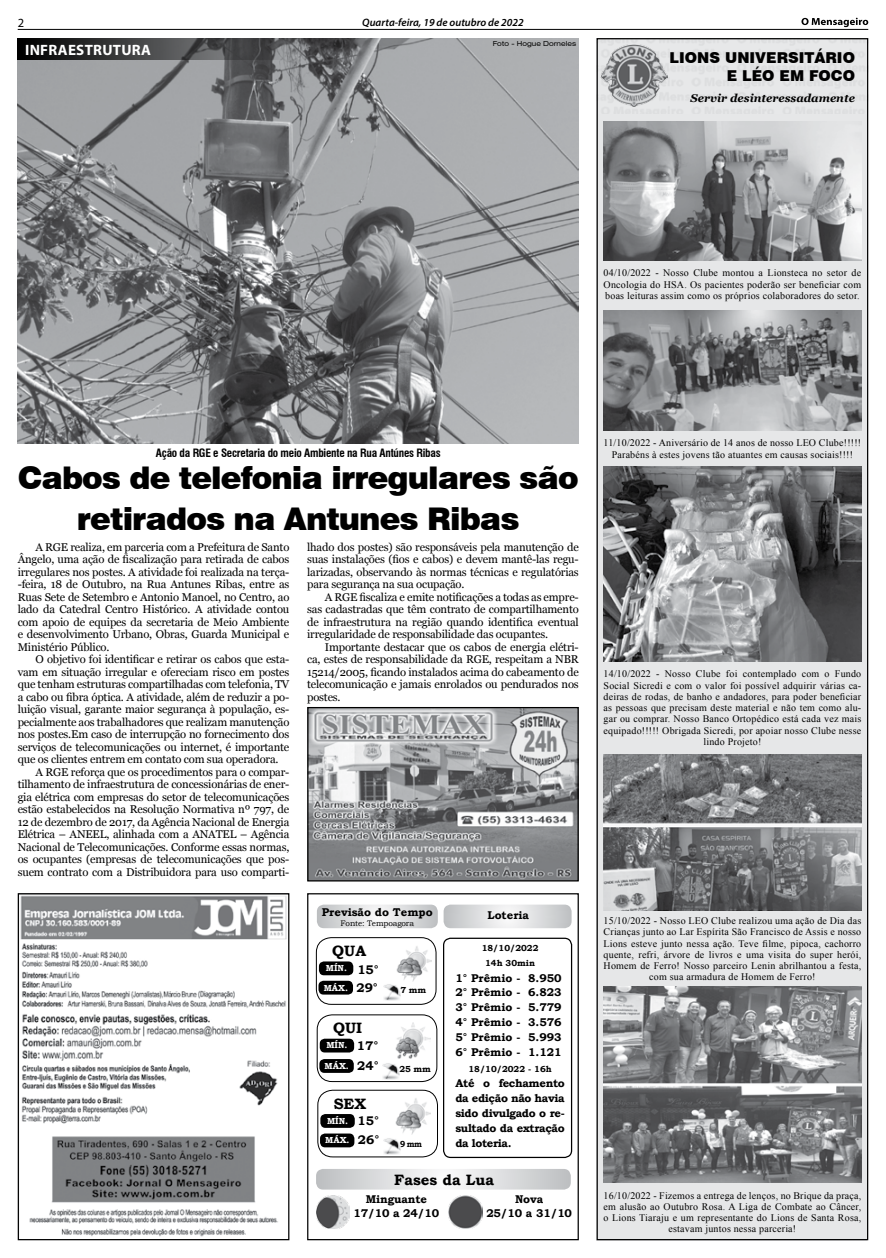
<style>
.page{position:relative;width:886px;height:1258px;background:#fff}
.page>*{position:absolute;margin:0;border:0;box-sizing:border-box;transform-origin:0 0}
.t1{font:900 31.25px/41.2px "Swiss 721 BT";letter-spacing:-.03em;color:#000;text-align:center}
.t2{font:900 15px/18px "Swiss 721 BT";color:#000;text-align:right}
.t3{font:700 15px "Bookman Old Style";color:#000}
.t4{font:700 15px "Myriad Pro";letter-spacing:.02em;color:#fff}
.t5{font:700 12.5px "Bookman Old Style";color:#000}
.t6{font:12.5px "Myriad Pro";color:#000}
.t7{font:11.25px/12.5px "Georgia";letter-spacing:-.015em;color:#000;text-align:justify}
.t8{font:700 11.25px/15px "Bookman Old Style";letter-spacing:-.01em;color:#000;text-align:justify}
.t9{font:700 condensed 11.25px "Swiss 721 BT";letter-spacing:-.02em;color:#000}
.t10{font:italic 700 11.25px "Georgia";color:#000}
.t11{font:italic 600 10.75px "Myriad Pro";color:#000}
.t12{font:10px/11.2px "Times New Roman";letter-spacing:.02em;color:#000;text-align:center}
.t13{font:700 8.75px/15px "Bookman Old Style";color:#000;text-align:center}
.t14{font:700 8.75px "Bookman Old Style";color:#fff}
.t15{font:700 8.75px "Bookman Old Style";color:#000;scale:.9 1}
.t16{font:8.12px "Bookman Old Style";letter-spacing:-.02em;color:#000}
.t17{font:expanded 6.88px "Swiss 721 BT";color:#000}
.s1{font-size:12.5px;color:#000}
</style>
<div class="page">
<svg style="left:801px;top:18px;width:67px;height:9px"></svg>
<hr style="left:18px;top:29px;width:850px;height:1px;background:#000">
<img style="left:20px;top:895px;width:267px;height:342px">
<div style="left:18px;top:893px;width:271px;height:347px;border:1px solid #000"></div>
<div style="left:307px;top:893px;width:272px;height:347px;border:1px solid #000"></div>
<div style="left:316px;top:937px;width:120px;height:68px;border:1px solid #000;border-radius:15px"></div>
<svg style="left:317px;top:905px;width:121px;height:23px"></svg>
<div style="left:443px;top:938px;width:129px;height:220px;border:1px solid #000;border-radius:7px"></div>
<svg style="left:444px;top:905px;width:127px;height:23px"></svg>
<svg style="left:316px;top:1169px;width:255px;height:20px"></svg>
<div style="left:317px;top:1014px;width:120px;height:68px;border:1px solid #000;border-radius:15px"></div>
<div style="left:317px;top:1090px;width:121px;height:67px;border:1px solid #000;border-radius:15px"></div>
<img style="left:384px;top:984px;width:16px;height:16px">
<img style="left:383px;top:1063px;width:17px;height:16px">
<img style="left:383px;top:1138px;width:17px;height:16px">
<div style="left:318px;top:981px;width:35px;height:13px;background:#000;border-radius:5px"></div>
<div style="left:319px;top:961px;width:34px;height:14px;background:#000;border-radius:5px"></div>
<div style="left:319px;top:1059px;width:35px;height:14px;background:#000;border-radius:5px"></div>
<div style="left:320px;top:1039px;width:34px;height:13px;background:#000;border-radius:5px"></div>
<div style="left:320px;top:1133px;width:34px;height:14px;background:#000;border-radius:5px"></div>
<div style="left:320px;top:1114px;width:35px;height:14px;background:#000;border-radius:5px"></div>
<img style="left:396px;top:946px;width:35px;height:35px">
<img style="left:395px;top:1098px;width:35px;height:36px">
<img style="left:395px;top:1022px;width:36px;height:36px">
<div style="left:596px;top:38px;width:271px;height:1202px;background:#e6e7e8"></div>
<img style="left:601px;top:44px;width:67px;height:62px">
<img style="left:603px;top:121px;width:258px;height:139px">
<img style="left:603px;top:311px;width:258px;height:119px">
<img style="left:603px;top:986px;width:258px;height:196px">
<img style="left:603px;top:754px;width:258px;height:156px">
<img style="left:603px;top:467px;width:258px;height:194px">
<img style="left:316px;top:1195px;width:34px;height:34px">
<img style="left:449px;top:1195px;width:33px;height:34px">
<img style="left:18px;top:38px;width:561px;height:406px">
<svg style="left:18px;top:38px;width:272px;height:22px;background:#3c3c3d"></svg>
<img style="left:309px;top:709px;width:268px;height:170px">
<div style="left:307px;top:707px;width:272px;height:174px;border:1px solid #000"></div>
<p class="t6" style="left:18px;top:15px;width:8px">2</p>
<p class="t11" style="left:362px;top:15px;width:163px">Quarta-feira, 19 de outubro de 2022</p>
<h2 class="t4" style="left:25px;top:40px;width:127px">INFRAESTRUTURA</h2>
<p class="t17" style="left:493px;top:39px;width:85px">Foto - Hogue Dorneles</p>
<h2 class="t2" style="left:670px;top:49px;width:187px">LIONS UNIVERSITÁRIO<br>E LÉO EM FOCO</h2>
<p class="t10" style="left:691px;top:91px;width:166px">Servir desinteressadamente</p>
<p class="t12" style="left:603px;top:267px;width:259px;text-align:justify">04/10/2022 - Nosso Clube montou a Lionsteca no setor de Oncologia do HSA. Os pacientes poderão ser beneficiar com boas leituras assim como os próprios colaboradores do setor.</p>
<p class="t9" style="left:156px;top:446px;width:286px">Ação da RGE e Secretaria do meio Ambiente na Rua Antúnes Ribas</p>
<h1 class="t1" style="left:18px;top:457px;width:562px">Cabos de telefonia irregulares são retirados na Antunes Ribas</h1>
<p class="t7" style="left:18px;top:541px;width:273px;text-indent:18px">A RGE realiza, em parceria com a Prefeitura de Santo Ângelo, uma ação de fiscalização para retirada de cabos irregulares nos postes. A atividade foi realizada na terça--feira, 18 de Outubro, na Rua Antunes Ribas, entre as Ruas Sete de Setembro e Antonio Manoel, no Centro, ao lado da Catedral Centro Histórico. A atividade contou com apoio de equipes da secretaria de Meio Ambiente e desenvolvimento Urbano, Obras, Guarda Municipal e Ministério Público.</p>
<p class="t7" style="left:35px;top:653px;width:255px">O objetivo foi identificar e retirar os cabos que esta-</p>
<p class="t7" style="left:18px;top:666px;width:273px">vam em situação irregular e ofereciam risco em postes</p>
<p class="t7" style="left:18px;top:678px;width:273px">que tenham estruturas compartilhadas com telefonia, TV</p>
<p class="t7" style="left:18px;top:691px;width:273px">a cabo ou fibra óptica. A atividade, além de reduzir a po-</p>
<p class="t7" style="left:18px;top:703px;width:273px">luição visual, garante maior segurança à população, es-</p>
<p class="t7" style="left:18px;top:716px;width:273px">pecialmente aos trabalhadores que realizam manutenção</p>
<p class="t7" style="left:18px;top:728px;width:273px">nos postes.Em caso de interrupção no fornecimento dos</p>
<p class="t7" style="left:18px;top:741px;width:273px">serviços de telecomunicações ou internet, é importante</p>
<p class="t7" style="left:18px;top:753px;width:262px">que os clientes entrem em contato com sua operadora.</p>
<p class="t7" style="left:35px;top:766px;width:255px">A RGE reforça que os procedimentos para o compar-</p>
<p class="t7" style="left:18px;top:778px;width:273px">tilhamento de infraestrutura de concessionárias de ener-</p>
<p class="t7" style="left:18px;top:791px;width:273px">gia elétrica com empresas do setor de telecomunicações</p>
<p class="t7" style="left:18px;top:803px;width:273px">estão estabelecidos na Resolução Normativa nº 797, de</p>
<p class="t7" style="left:18px;top:816px;width:273px">12 de dezembro de 2017, da Agência Nacional de Energia</p>
<p class="t7" style="left:18px;top:828px;width:273px">Elétrica – ANEEL, alinhada com a ANATEL – Agência</p>
<p class="t7" style="left:18px;top:841px;width:273px">Nacional de Telecomunicações. Conforme essas normas,</p>
<p class="t7" style="left:18px;top:853px;width:273px">os ocupantes (empresas de telecomunicações que pos-</p>
<p class="t7" style="left:18px;top:866px;width:273px">suem contrato com a Distribuidora para uso comparti-</p>
<p class="t7" style="left:307px;top:541px;width:273px">lhado dos postes) são responsáveis pela manutenção de suas instalações (fios e cabos) e devem mantê-las regu&shy;larizadas, observando às normas técnicas e regulatórias para segurança na sua ocupação.</p>
<p class="t7" style="left:307px;top:591px;width:273px;text-indent:18px">A RGE fiscaliza e emite notificações a todas as empre&shy;sas cadastradas que têm contrato de compartilhamento de infraestrutura na região quando identifica eventual irregularidade de responsabilidade das ocupantes.</p>
<p class="t7" style="left:307px;top:641px;width:273px;text-indent:18px">Importante destacar que os cabos de energia elétri&shy;ca, estes de responsabilidade da RGE, respeitam a NBR 15214/2005, ficando instalados acima do cabeamento de telecomunicação e jamais enrolados ou pendurados nos postes.</p>
<p class="t8" style="left:322px;top:905px;width:112px">Previsão do Tempo</p>
<p class="t16" style="left:341px;top:918px;width:75px">Fonte: Tempoagora</p>
<h2 class="t3" style="left:332px;top:940px;width:35px">QUA</h2>
<p class="t14" style="left:324px;top:981px;width:56px">MÁX. <span class="s1">29°</span></p>
<p class="t14" style="left:326px;top:962px;width:23px">MÍN.</p>
<p class="t5" style="left:357px;top:961px;width:23px">15°</p>
<h2 class="t3" style="left:333px;top:1017px;width:31px">QUI</h2>
<p class="t14" style="left:325px;top:1059px;width:26px">MÁX.</p>
<p class="t14" style="left:326px;top:1039px;width:23px">MÍN.</p>
<p class="t5" style="left:357px;top:1036px;width:23px">17°</p>
<p class="t5" style="left:357px;top:1057px;width:23px">24°</p>
<h2 class="t3" style="left:334px;top:1093px;width:34px">SEX</h2>
<p class="t14" style="left:325px;top:1134px;width:26px">MÁX.</p>
<p class="t14" style="left:327px;top:1114px;width:23px">MÍN.</p>
<p class="t5" style="left:358px;top:1112px;width:23px">15°</p>
<p class="t5" style="left:358px;top:1130px;width:23px">26°</p>
<p class="t13" style="left:400px;top:982px;width:27px">7 mm</p>
<p class="t13" style="left:400px;top:1061px;width:33px">25 mm</p>
<p class="t15" style="left:400px;top:1138px;width:26px">9 mm</p>
<p class="t8" style="left:487px;top:908px;width:43px">Loteria</p>
<p class="t13" style="left:482px;top:941px;width:58px">18/10/2022<br>14h 30min</p>
<p class="t8" style="left:455px;top:970px;width:108px">1° Prêmio - 8.950<br>2° Prêmio - 6.823<br>3° Prêmio - 5.779<br>4° Prêmio - 3.576<br>5° Prêmio - 5.993<br>6° Prêmio - 1.121</p>
<p class="t13" style="left:468px;top:1061px;width:85px">18/10/2022 - 16h</p>
<p class="t8" style="left:455px;top:1075px;width:111px">Até o fechamento da edição não havia sido divulgado o re&shy;sultado da extração da loteria.</p>
<h2 class="t3" style="left:394px;top:1169px;width:101px">Fases da Lua</h2>
<p class="t8" style="left:353px;top:1192px;width:87px;line-height:13.5px;text-align:center">Minguante<br>17/10 a 24/10</p>
<p class="t8" style="left:486px;top:1192px;width:87px;line-height:13.5px;text-align:center">Nova<br>25/10 a 31/10</p>
<p class="t12" style="left:603px;top:437px;width:259px">11/10/2022 - Aniversário de 14 anos de nosso LEO Clube!!!!!<br>Parabéns à estes jovens tão atuantes em causas sociais!!!!</p>
<p class="t12" style="left:603px;top:668px;width:259px">14/10/2022 - Nosso Clube foi contemplado com o Fundo Social Sicredi e com o valor foi possível adquirir várias ca&shy;deiras de rodas, de banho e andadores, para poder beneficiar as pessoas que precisam deste material e não tem como alu&shy;gar ou comprar. Nosso Banco Ortopédico está cada vez mais equipado!!!!! Obrigada Sicredi, por apoiar nosso Clube nesse lindo Projeto!</p>
<p class="t12" style="left:603px;top:915px;width:259px">15/10/2022 - Nosso LEO Clube realizou uma ação de Dia das Crianças junto ao Lar Espírita São Francisco de Assis e nosso Lions esteve junto nessa ação. Teve filme, pipoca, cachorro quente, refri, árvore de livros e uma visita do super herói, Homem de Ferro! Nosso parceiro Lenin abrilhantou a festa, com sua armadura de Homem de Ferro!</p>
<p class="t12" style="left:603px;top:1189px;width:259px">16/10/2022 - Fizemos a entrega de lenços, no Brique da praça, em alusão ao Outubro Rosa. A Liga de Combate ao Câncer, o Lions Tiaraju e um representante do Lions de Santa Rosa, estavam juntos nessa parceria!</p>
</div>
